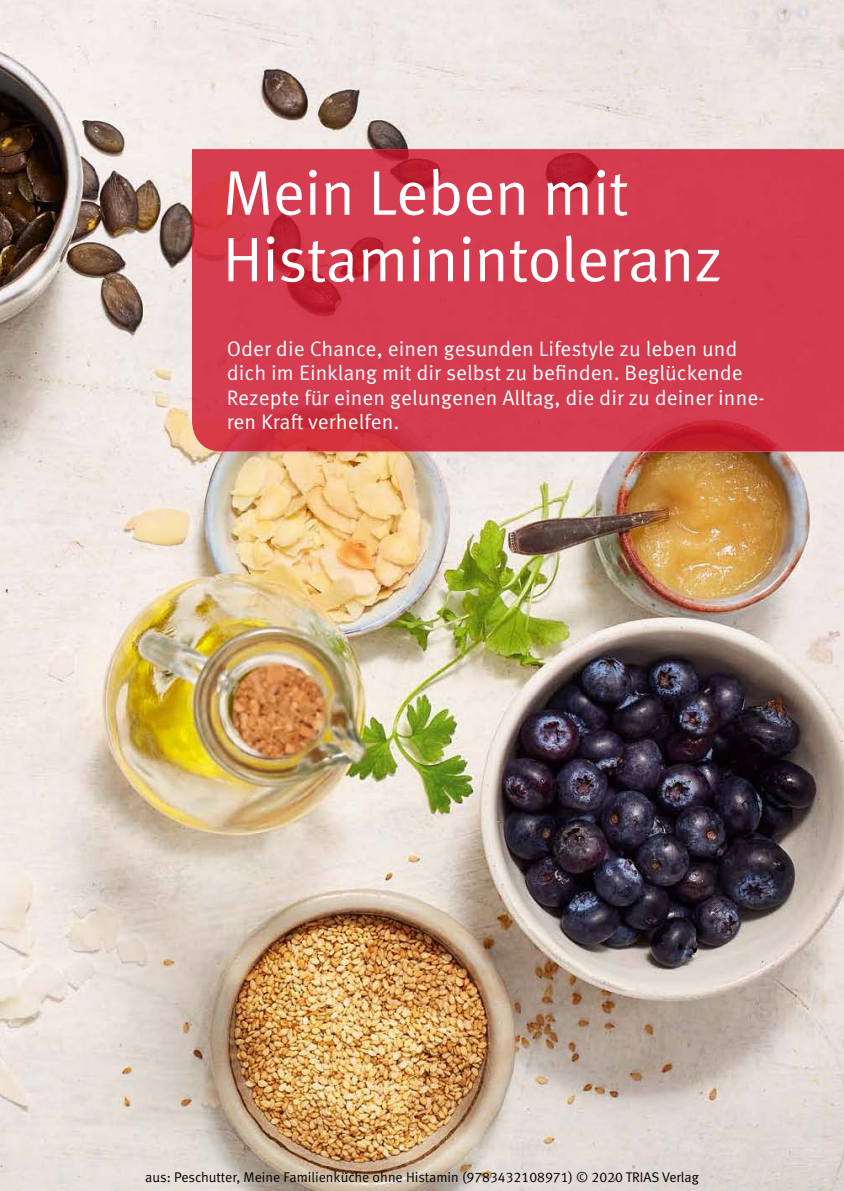
<style>
.page{position:relative;width:844px;height:1191px;background:#fff}
.page>*{position:absolute;margin:0;border:0;box-sizing:border-box;transform-origin:0 0}
.t1{font:63px/66.5px "Meta Pro Norm";letter-spacing:-.015em;color:#fff}
.t2{font:21px/24.5px "Meta Pro Norm";letter-spacing:.005em;color:#fff}
.t3{font:14px "Meta Normal LF";color:#000}
</style>
<div class="page">
<img style="left:0;top:0;width:843px;height:1191px">
<img style="left:192px;top:149px;width:651px;height:302px">
<h1 class="t1" style="left:222px;top:156px;width:501px">Mein Leben mit<br>Histaminintoleranz</h1>
<p class="t2" style="left:227px;top:335px;width:539px">Oder die Chance, einen gesunden Lifestyle zu leben und dich im Einklang mit dir selbst zu befinden. Beglückende Rezepte für einen gelungenen Alltag, die dir zu deiner inne&shy;ren Kraft verhelfen.</p>
<p class="t3" style="left:145px;top:1169px;width:555px">aus: Peschutter, Meine Familienküche ohne Histamin (9783432108971) © 2020 TRIAS Verlag</p>
</div>
